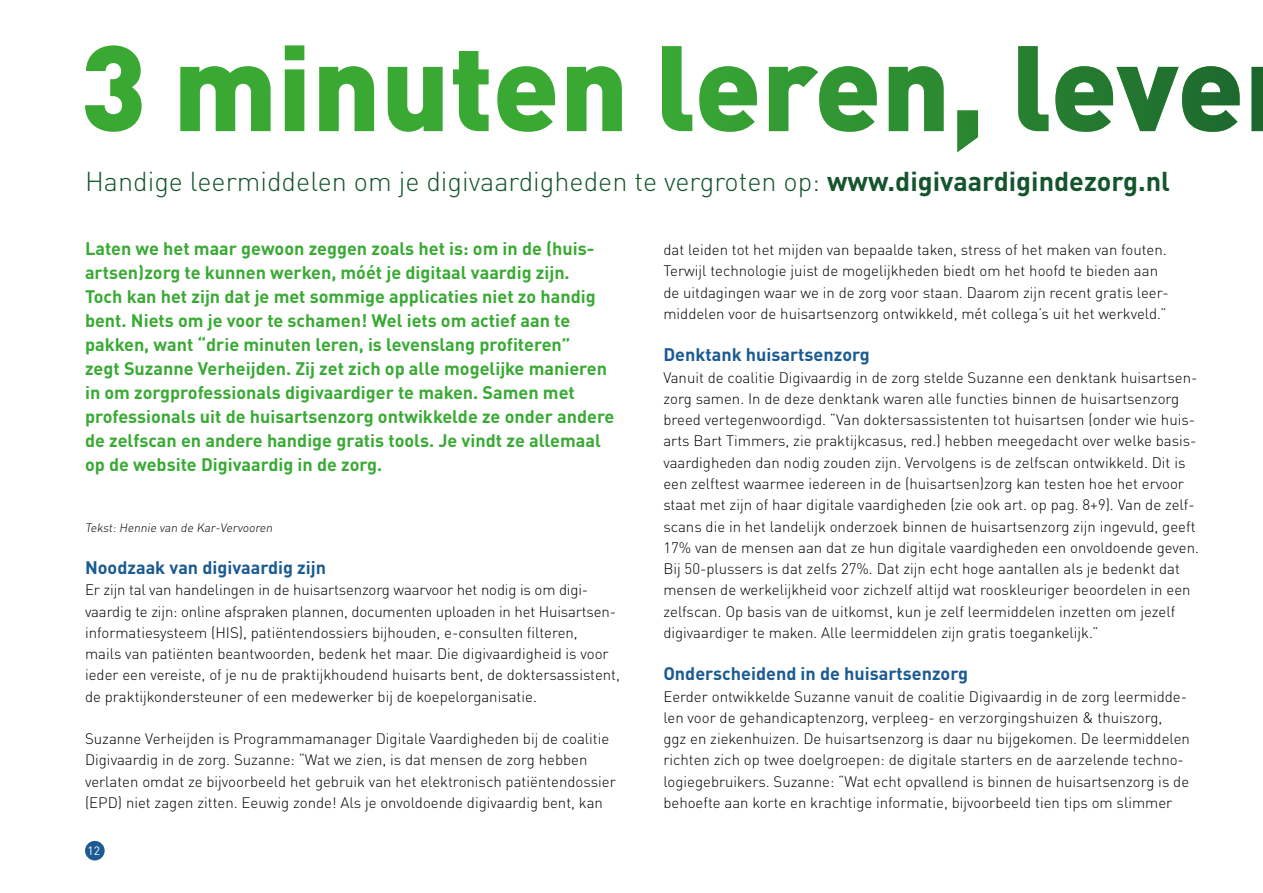
<style>
.page{position:relative;width:1263px;height:893px;background:#fff}
.page>*{position:absolute;margin:0;border:0;box-sizing:border-box;transform-origin:0 0}
.t1{font:300 27px "DINOT";color:#15552d}
.t2{font:700 18px/24px "DINOT";color:#3aaa35}
.t3{font:700 18px "DINOT";color:#1b5a92}
.t4{font:300 15px/21.3px "DINOT";color:#000}
.t5{font:300 12px "DINOT";color:#000}
.t6{font:12px "DINOT";color:#fff}
.s1{font-weight:700}
</style>
<div class="page">
<svg style="left:85px;top:45px;width:1178px;height:108px"></svg>
<div style="left:85px;top:841px;width:20px;height:19px;background:#1b5a92;border-radius:50%"></div>
<h1 class="t1" style="left:85px;top:165px;width:1086px">Handige leermiddelen om je digivaardigheden te vergroten op: <span class="s1">www.digivaardigindezorg.nl</span></h1>
<p class="t2" style="left:85px;top:236px;width:531px">Laten we het maar gewoon zeggen zoals het is: om in de (huis&shy;artsen)zorg te kunnen werken, móét je digitaal vaardig zijn.<br>Toch kan het zijn dat je met sommige applicaties niet zo handig bent. Niets om je voor te schamen! Wel iets om actief aan te pakken, want “drie minuten leren, is levenslang profiteren”<br>zegt Suzanne Verheijden. Zij zet zich op alle mogelijke manieren in om zorgprofessionals digivaardiger te maken. Samen met professionals uit de huisartsenzorg ontwikkelde ze onder andere de zelfscan en andere handige gratis tools. Je vindt ze allemaal op de website Digivaardig in de zorg.</p>
<p class="t5" style="left:85px;top:520px;width:191px">Tekst: Hennie van de Kar-Vervooren</p>
<p class="t3" style="left:85px;top:556px;width:243px">Noodzaak van digivaardig zijn</p>
<p class="t4" style="left:85px;top:579px;width:536px">Er zijn tal van handelingen in de huisartsenzorg waarvoor het nodig is om digi&shy;vaardig te zijn: online afspraken plannen, documenten uploaden in het Huisartsen&shy;informatiesysteem (HIS), patiëntendossiers bijhouden, e-consulten filteren,<br>mails van patiënten beantwoorden, bedenk het maar. Die digivaardigheid is voor ieder een vereiste, of je nu de praktijkhoudend huisarts bent, de doktersassistent, de praktijkondersteuner of een medewerker bij de koepelorganisatie.</p>
<p class="t4" style="left:85px;top:728px;width:532px">Suzanne Verheijden is Programmamanager Digitale Vaardigheden bij de coalitie Digivaardig in de zorg. Suzanne: “Wat we zien, is dat mensen de zorg hebben verlaten omdat ze bijvoorbeeld het gebruik van het elektronisch patiëntendossier (EPD) niet zagen zitten. Eeuwig zonde! Als je onvoldoende digivaardig bent, kan</p>
<p class="t6" style="left:88px;top:843px;width:14px">12</p>
<p class="t4" style="left:663px;top:239px;width:507px">dat leiden tot het mijden van bepaalde taken, stress of het maken van fouten.<br>Terwijl technologie juist de mogelijkheden biedt om het hoofd te bieden aan de uitdagingen waar we in de zorg voor staan. Daarom zijn recent gratis leer&shy;middelen voor de huisartsenzorg ontwikkeld, mét collega’s uit het werkveld.”</p>
<p class="t3" style="left:663px;top:343px;width:208px">Denktank huisartsenzorg</p>
<p class="t4" style="left:663px;top:366px;width:537px">Vanuit de coalitie Digivaardig in de zorg stelde Suzanne een denktank huisartsen&shy;zorg samen. In de deze denktank waren alle functies binnen de huisartsenzorg breed vertegenwoordigd. “Van doktersassistenten tot huisartsen (onder wie huis&shy;arts Bart Timmers, zie praktijkcasus, red.) hebben meegedacht over welke basis&shy;vaardigheden dan nodig zouden zijn. Vervolgens is de zelfscan ontwikkeld. Dit is een zelftest waarmee iedereen in de (huisartsen)zorg kan testen hoe het ervoor staat met zijn of haar digitale vaardigheden (zie ook art. op pag. 8+9). Van de zelf&shy;scans die in het landelijk onderzoek binnen de huisartsenzorg zijn ingevuld, geeft 17% van de mensen aan dat ze hun digitale vaardigheden een onvoldoende geven.<br>Bij 50-plussers is dat zelfs 27%. Dat zijn echt hoge aantallen als je bedenkt dat mensen de werkelijkheid voor zichzelf altijd wat rooskleuriger beoordelen in een zelfscan. Op basis van de uitkomst, kun je zelf leermiddelen inzetten om jezelf digivaardiger te maken. Alle leermiddelen zijn gratis toegankelijk.”</p>
<p class="t3" style="left:663px;top:662px;width:306px">Onderscheidend in de huisartsenzorg</p>
<p class="t4" style="left:663px;top:685px;width:528px">Eerder ontwikkelde Suzanne vanuit de coalitie Digivaardig in de zorg leermidde&shy;len voor de gehandicaptenzorg, verpleeg- en verzorgingshuizen &amp; thuiszorg,<br>ggz en ziekenhuizen. De huisartsenzorg is daar nu bijgekomen. De leermiddelen richten zich op twee doelgroepen: de digitale starters en de aarzelende techno&shy;logiegebruikers. Suzanne: “Wat echt opvallend is binnen de huisartsenzorg is de behoefte aan korte en krachtige informatie, bijvoorbeeld tien tips om slimmer</p>
</div>
